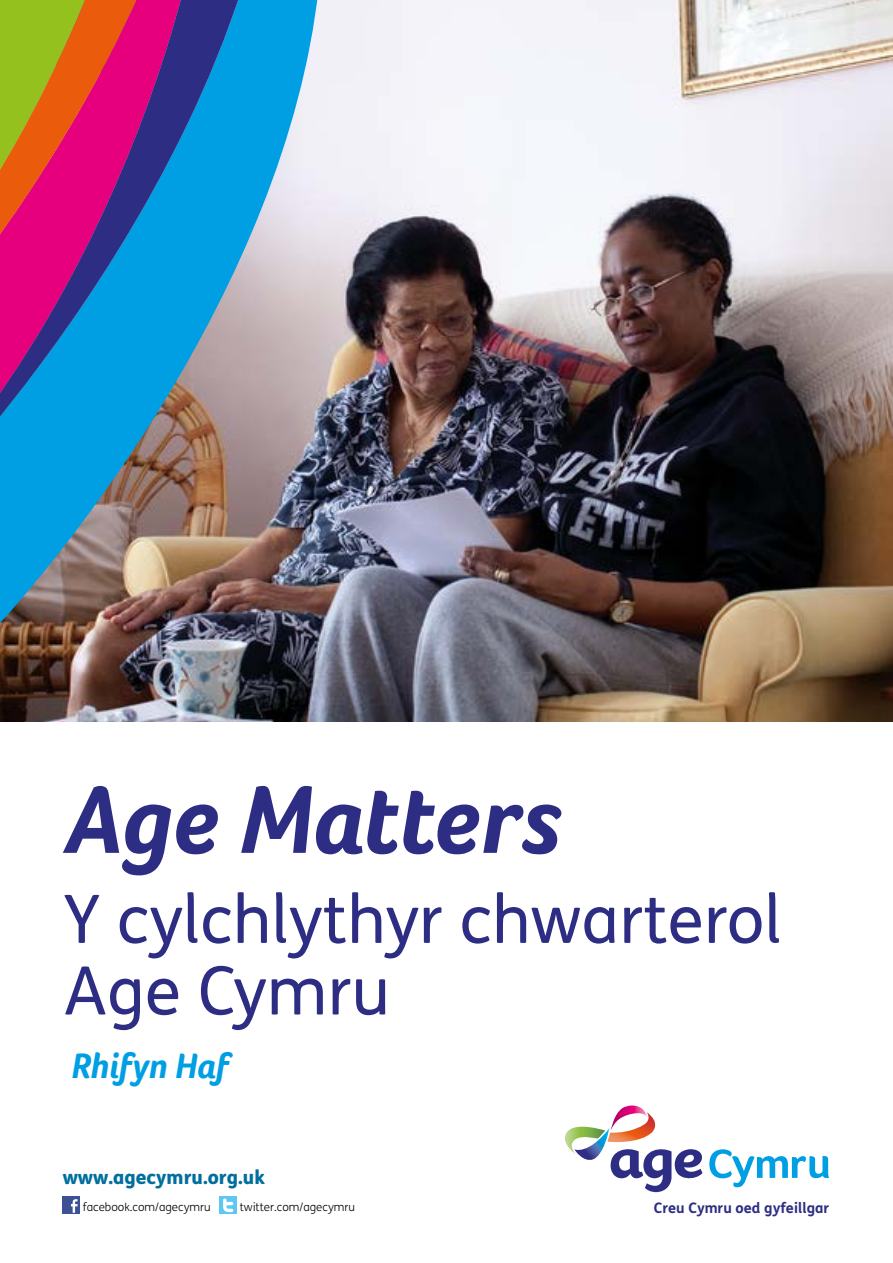
<style>
.page{position:relative;width:893px;height:1263px;background:#fff}
.page>*{position:absolute;margin:0;border:0;box-sizing:border-box;transform-origin:0 0}
.t1{font:italic 700 99.3px "Foco Age UK";letter-spacing:-.01em;color:#2d2e83}
.t2{font:66.75px/71.6px "FS Me";color:#2d2e83}
.t3{font:italic 700 36.3px "Foco Age UK";color:#009fe3}
.t4{font:800 19.2px "FS Me";color:#006f9e}
.t5{font:700 14.55px "FS Me";color:#2d2e83}
.t6{font:300 11.55px "FS Me";color:#000}
</style>
<div class="page">
<svg style="left:564px;top:1105px;width:265px;height:87px"></svg>
<img style="left:0;top:0;width:893px;height:721px">
<img style="left:0;top:0;width:319px;height:637px">
<svg style="left:0;top:0;width:242px;height:432px;background:#686595"></svg>
<div style="left:63px;top:1197px;width:17px;height:17px;background:#3d5294"></div>
<svg style="left:71px;top:1199px;width:7px;height:14px"></svg>
<div style="left:219px;top:1196px;width:18px;height:18px;background:#5ec7f2"></div>
<svg style="left:223px;top:1198px;width:11px;height:14px"></svg>
<h1 class="t1" style="left:64px;top:761px;width:499px">Age Matters</h1>
<h2 class="t2" style="left:64px;top:882px;width:719px">Y cylchlythyr chwarterol<br>Age Cymru</h2>
<h3 class="t3" style="left:71px;top:1045px;width:159px">Rhifyn Haf</h3>
<h3 class="t4" style="left:63px;top:1165px;width:204px">www.agecymru.org.uk</h3>
<p class="t6" style="left:83px;top:1200px;width:129px">facebook.com/agecymru</p>
<p class="t6" style="left:240px;top:1200px;width:117px">twitter.com/agecymru</p>
<p class="t5" style="left:654px;top:1198px;width:177px">Creu Cymru oed gyfeillgar</p>
</div>
